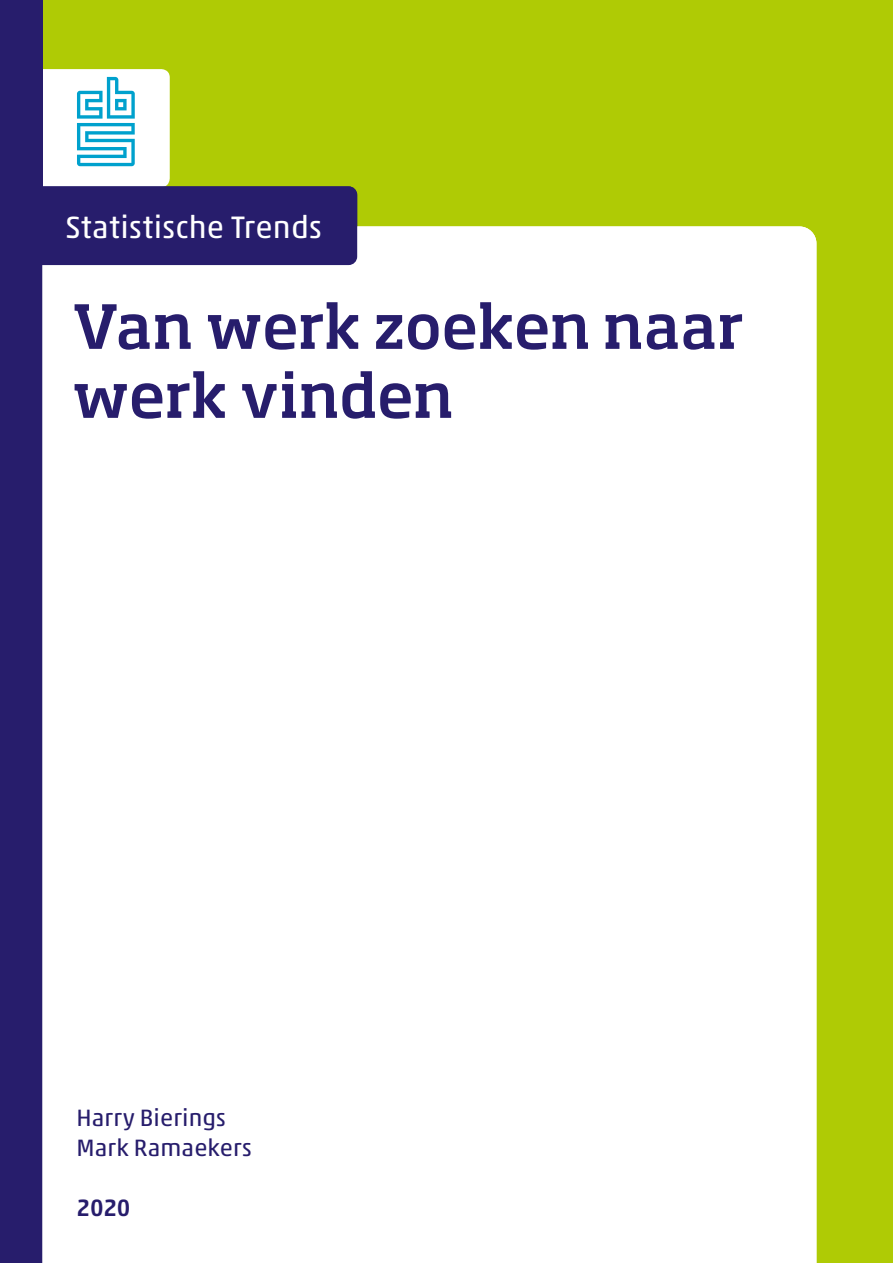
<style>
.page{position:relative;width:893px;height:1263px;background:#afcb05}
.page>*{position:absolute;margin:0;border:0;box-sizing:border-box;transform-origin:0 0}
.t1{font:500 60px/69px "Soho Pro";letter-spacing:-.01em;color:#271d6c}
.t2{font:31.5px "Akko Pro";letter-spacing:.01em;color:#fff}
.t3{font:31.5px "Akko Pro";letter-spacing:.005em;color:#271d6c}
.t4{font:24px/30px "Akko Pro";color:#271d6c}
.t5{font:500 24px "Akko Pro";color:#271d6c}
</style>
<div class="page">
<div style="left:0;top:0;width:43px;height:1263px;background:#271d6c"></div>
<div style="left:43px;top:226px;width:773px;height:1037px;background:#fff"></div>
<svg style="left:43px;top:69px;width:314px;height:196px"></svg>
<p class="t2" style="left:65px;top:208px;width:258px">Statistische Trends</p>
<p class="t1" style="left:72px;top:289px;width:673px">Van werk zoeken naar werk vinden</p>
<p class="t1" style="left:72px;top:289px;width:142px">Titel</p>
<p class="t3" style="left:72px;top:394px;width:110px">Subtitel</p>
<p class="t4" style="left:77px;top:1103px;width:177px">Harry Bierings<br>Mark Ramaekers</p>
<p class="t4" style="left:77px;top:1135px;width:73px">Auteur</p>
<p class="t5" style="left:77px;top:1193px;width:55px">2020</p>
</div>
